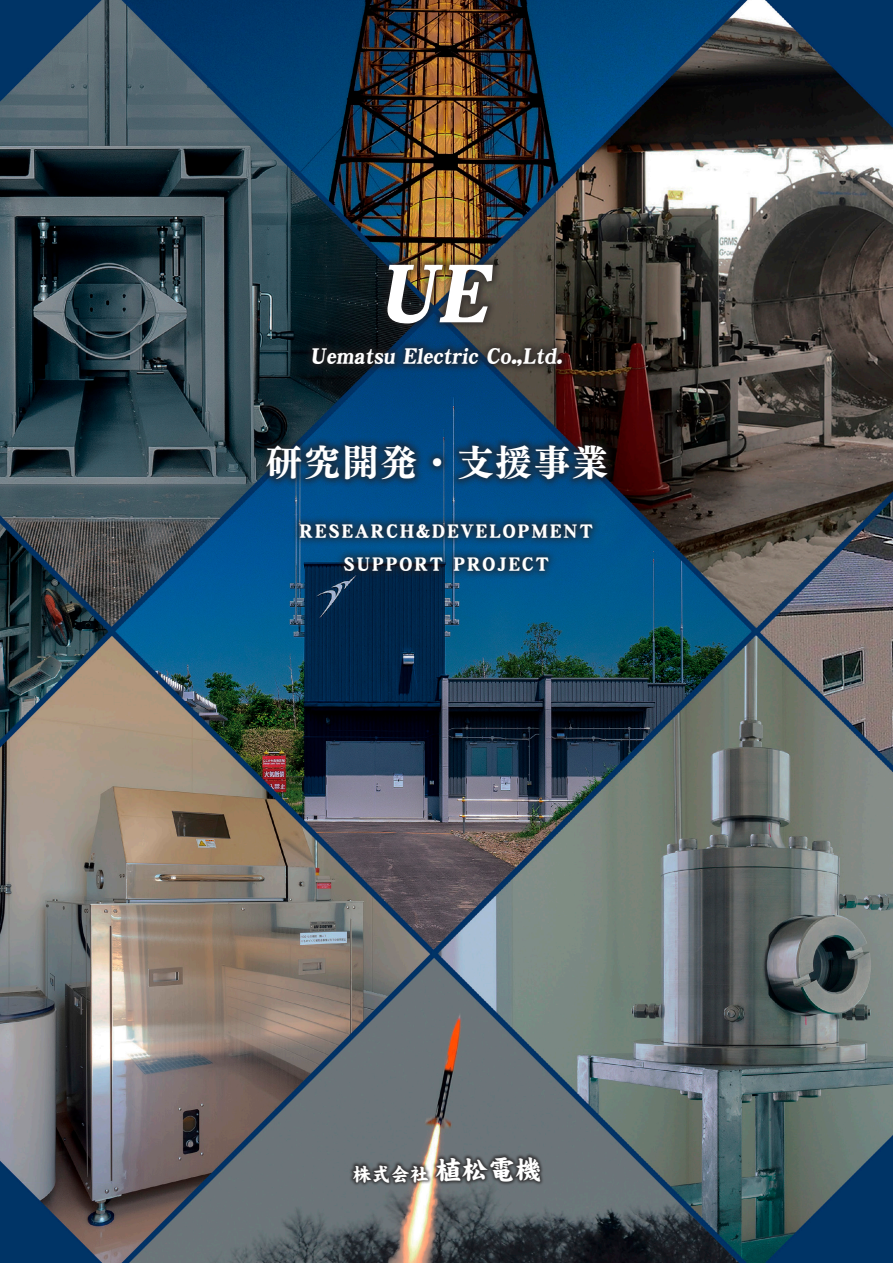
<style>
.page{position:relative;width:893px;height:1263px;background:#fff}
.page>*{position:absolute;margin:0;border:0;box-sizing:border-box;transform-origin:0 0}
.t1{font:italic 87.15px "DF Kai Sho SU WINP RKSJ H";color:#fff}
.t2{font:36.15px "UD Mincho Pr 6 N B";letter-spacing:.06em;color:#fff}
.t3{font:23.4px "DF Kai Sho SU WINP RKSJ H";color:#fff}
.t4{font:20.25px/33px "DF Kai Sho SU WINP RKSJ H";letter-spacing:.075em;color:#fff}
.t5{font:19.2px "DF Kai Sho SU WINP RKSJ H";color:#fff}
.s1{font-size:26.55px}
</style>
<div class="page">
<img style="left:0;top:0;width:893px;height:1263px">
<div style="left:291px;top:515px;width:310px;height:65px;background:#231f20;opacity:.75"></div>
<div style="left:258px;top:436px;width:358px;height:52px;background:#231f20;opacity:.6"></div>
<div style="left:304px;top:256px;width:267px;height:119px;background:#231f20;opacity:.6"></div>
<div style="left:349px;top:1153px;width:195px;height:34px;background:#231f20;opacity:.75"></div>
<h1 class="t1" style="left:376px;top:248px;width:129px">UE</h1>
<p class="t3" style="left:310px;top:344px;width:257px">Uematsu Electric Co.,Ltd.</p>
<h2 class="t2" style="left:266px;top:429px;width:344px">研究開発・支援事業</h2>
<p class="t4" style="left:343px;top:514px;width:275px;text-indent:-44px">RESEARCH&amp;DEVELOPMENT　<br>SUPPORT PROJECT</p>
<p class="t5" style="left:352px;top:1164px;width:191px">株式会社 <span class="s1">植松電機</span></p>
</div>
